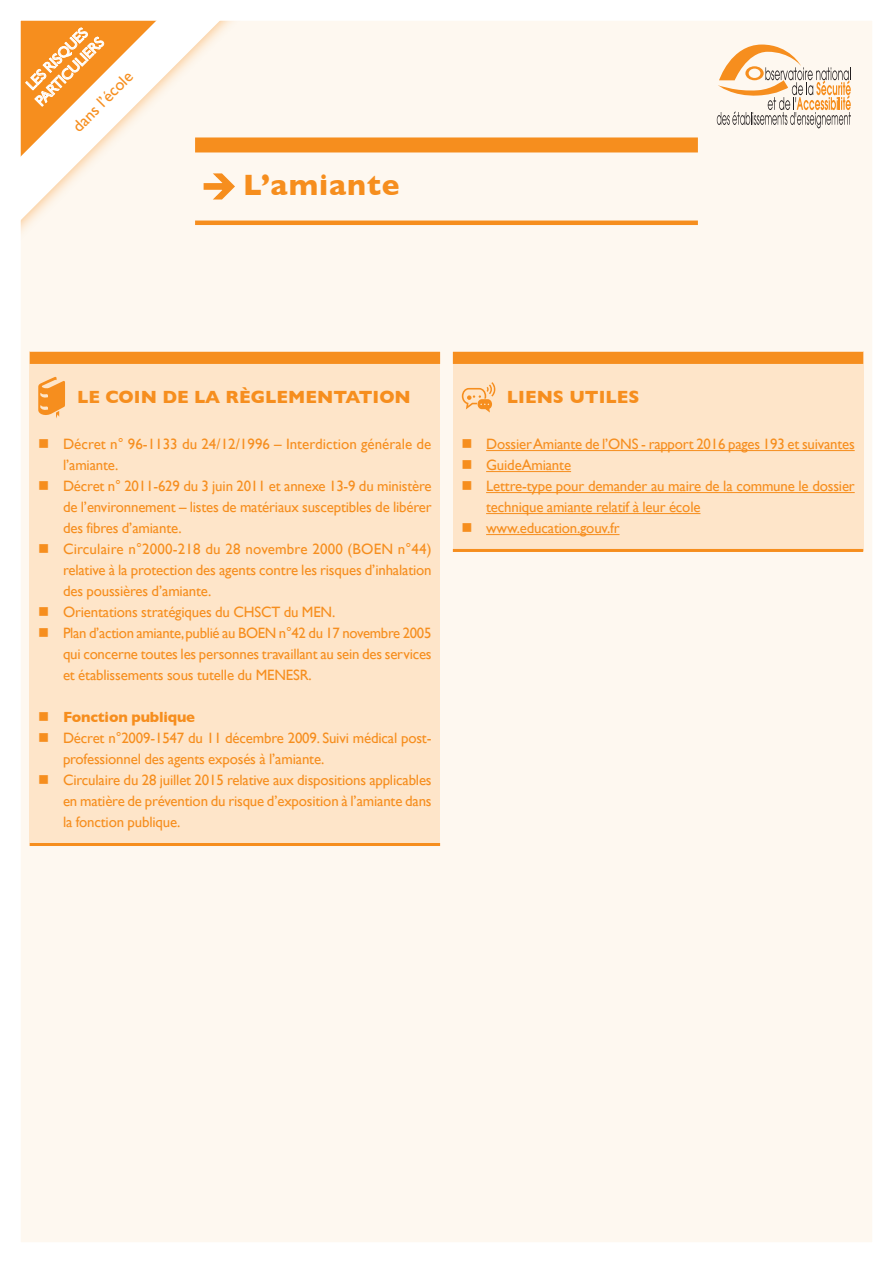
<style>
.page{position:relative;width:893px;height:1263px;background:#fff}
.page>*{position:absolute;margin:0;border:0;box-sizing:border-box;transform-origin:0 0}
.t1{font:700 30px "Gill Sans";color:#f68e1e}
.t2{font:700 18px "Gill Sans";color:#f68e1e}
.t3{font:16.5px "Gill Sans";color:#f68e1e}
.t4{font:15px/21px "Gill Sans";letter-spacing:-.01em;color:#f68e1e;text-align:justify}
.t5{font:15px/18px "Gill Sans";color:#fff}
.t6{font:700 15px "Gill Sans";letter-spacing:-.01em;color:#f68e1e}
.s1{font-family:"DIN"}
</style>
<div class="page">
<div style="left:20px;top:20px;width:852px;height:1222px;background:#fef8f0"></div>
<div style="left:453px;top:352px;width:410px;height:199px;background:#fee5c9"></div>
<div style="left:453px;top:352px;width:410px;height:12px;background:#f68e1e"></div>
<hr style="left:486px;top:450px;width:369px;height:1px;background:#f68e1e">
<hr style="left:486px;top:471px;width:85px;height:1px;background:#f68e1e">
<hr style="left:486px;top:492px;width:369px;height:1px;background:#f68e1e">
<hr style="left:486px;top:513px;width:214px;height:1px;background:#f68e1e">
<hr style="left:453px;top:549px;width:410px;height:3px;background:#f68e1e">
<hr style="left:486px;top:534px;width:133px;height:1px;background:#f68e1e">
<svg style="left:462px;top:382px;width:34px;height:31px"></svg>
<div style="left:30px;top:352px;width:410px;height:494px;background:#fee5c9"></div>
<div style="left:30px;top:352px;width:410px;height:12px;background:#f68e1e"></div>
<hr style="left:30px;top:843px;width:410px;height:3px;background:#f68e1e">
<svg style="left:38px;top:376px;width:27px;height:42px"></svg>
<svg style="left:25px;top:27px;width:80px;height:80px;background:#f8a955"></svg>
<p class="t5" style="left:19px;top:84px;width:87px;text-indent:5px;rotate:-45deg">les risque s particulier</p>
<p class="t3" style="left:68px;top:122px;width:79px;rotate:-45deg">dans l’école</p>
<h1 class="t1" style="left:204px;top:167px;width:197px"><span class="s1">&gt;</span> L’AMIANTE</h1>
<p class="t2" style="left:77px;top:386px;width:243px">LE COIN DE LA RÈGLEMENT</p>
<p class="t2" style="left:346px;top:386px;width:62px">ATION</p>
<p class="t4" style="left:63px;top:434px;width:370px;text-indent:-25px">■ Décret n° 96-1133 du 24/12/1996 – Interdiction générale de l’amiante.</p>
<p class="t4" style="left:63px;top:476px;width:370px;text-indent:-25px">■ Décret n° 2011-629 du 3 juin 2011 et annexe 13-9 du ministère de l’environnement – listes de matériaux susceptibles de libérer des fibres d’amiante.</p>
<p class="t4" style="left:63px;top:539px;width:370px;text-indent:-25px">■ Circulaire n°2000-218 du 28 novembre 2000 (BOEN n°44) relative à la protection des agents contre les risques d’inhalation des poussières d’amiante.</p>
<p class="t4" style="left:38px;top:602px;width:299px">■ Orientations stratégiques du CHSCT du MEN.</p>
<p class="t4" style="left:63px;top:623px;width:370px;text-indent:-25px">■ Plan d’action amiante, publié au BOEN n°42 du 17 novembre 2005 qui concerne toutes les personnes travaillant au sein des services et établissements sous tutelle du MENESR.</p>
<p class="t6" style="left:38px;top:709px;width:158px">■ FONCTION PUBLIQUE</p>
<p class="t4" style="left:63px;top:728px;width:370px;text-indent:-25px">■ Décret n°2009-1547 du 11 décembre 2009. Suivi médical post&shy;professionnel des agents exposés à l’amiante.</p>
<p class="t4" style="left:63px;top:770px;width:370px;text-indent:-25px">■ Circulaire du 28 juillet 2015 relative aux dispositions applicables en matière de prévention du risque d’exposition à l’amiante dans la fonction publique.</p>
<p class="t2" style="left:507px;top:386px;width:134px">LIENS UTILES</p>
<p class="t4" style="left:461px;top:434px;width:395px">■ Dossier Amiante de l’ONS - rapport 2016 pages 193 et suivantes</p>
<p class="t4" style="left:461px;top:455px;width:111px">■ GuideAmiante</p>
<p class="t4" style="left:486px;top:476px;width:370px;text-indent:-25px">■ Lettre-type pour demander au maire de la commune le dossier technique amiante relatif à leur école</p>
<p class="t4" style="left:461px;top:518px;width:160px">■ www.education.gouv.fr</p>
</div>
